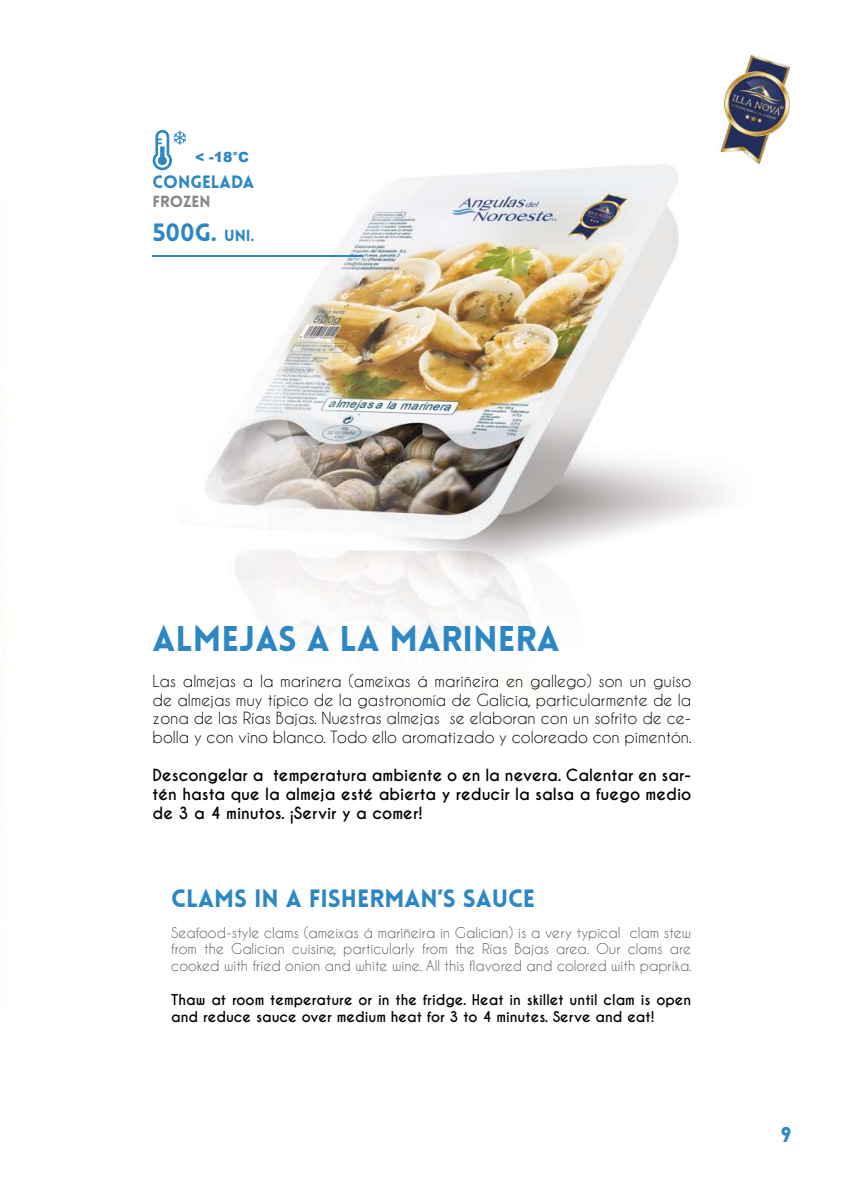
<style>
.page{position:relative;width:844px;height:1191px;background:#fff}
.page>*{position:absolute;margin:0;border:0;box-sizing:border-box;transform-origin:0 0}
.t1{font:900 35px "Lovelo";color:#2c87c4}
.t2{font:900 24.5px "Lovelo";color:#2c87c4}
.t3{font:900 21px "Lovelo";color:#2d87c5}
.t4{font:900 17.5px "Lovelo";color:#2c87c4}
.t5{font:15.75px/18.9px "Caviar Dreams";color:#000;text-align:justify}
.t6{font:700 15.75px/18.9px "Caviar Dreams";color:#000;text-align:justify}
.t7{font:900 15.75px "Lovelo";color:#878787}
.t8{font:14px/16.8px "Caviar Dreams";color:#575756;text-align:justify}
.t9{font:700 14px/16.8px "Caviar Dreams";color:#000}
.t10{font:900 14px "Arial";color:#2c87c4}
.s1{font-size:15.75px}
</style>
<div class="page">
<img style="left:0;top:129px;width:720px;height:699px">
<img style="left:709px;top:54px;width:82px;height:119px">
<hr style="left:153px;top:255px;width:210px;height:2px;background:#2c87c4">
<svg style="left:153px;top:130px;width:33px;height:40px"></svg>
<p class="t10" style="left:195px;top:147px;width:55px">&lt; -18°C</p>
<p class="t4" style="left:153px;top:171px;width:103px">CONGELADA</p>
<p class="t7" style="left:153px;top:192px;width:59px">FROZEN</p>
<h2 class="t2" style="left:153px;top:217px;width:103px">500G. <span class="s1">UNI.</span></h2>
<h1 class="t1" style="left:153px;top:617px;width:408px">ALMEJAS A LA MARINERA</h1>
<p class="t5" style="left:153px;top:671px;width:540px">Las almejas a la marinera (ameixas á mariñeira en gallego) son un guiso de almejas muy típico de la gastronomía de Galicia, particularmente de la zona de las Rías Bajas. Nuestras almejas se elaboran con un sofrito de ce&shy;bolla y con vino blanco. Todo ello aromatizado y coloreado con pimentón.</p>
<p class="t6" style="left:153px;top:766px;width:540px">Descongelar a temperatura ambiente o en la nevera. Calentar en sar&shy;tén hasta que la almeja esté abierta y reducir la salsa a fuego medio de 3 a 4 minutos. ¡Servir y a comer!</p>
<h2 class="t2" style="left:171px;top:882px;width:365px">CLAMS IN A FISHERMAN’S SAUCE</h2>
<p class="t8" style="left:171px;top:923px;width:522px">Seafood-style clams (ameixas á mariñeira in Galician) is a very typical clam stew from the Galician cuisine, particularly from the Rías Bajas area. Our clams are cooked with fried onion and white wine. All this flavored and colored with paprika.</p>
<p class="t9" style="left:171px;top:991px;width:521px">Thaw at room temperature or in the fridge. Heat in skillet until clam is open and reduce sauce over medium heat for 3 to 4 minutes. Serve and eat!</p>
<h3 class="t3" style="left:780px;top:1121px;width:12px">9</h3>
</div>
